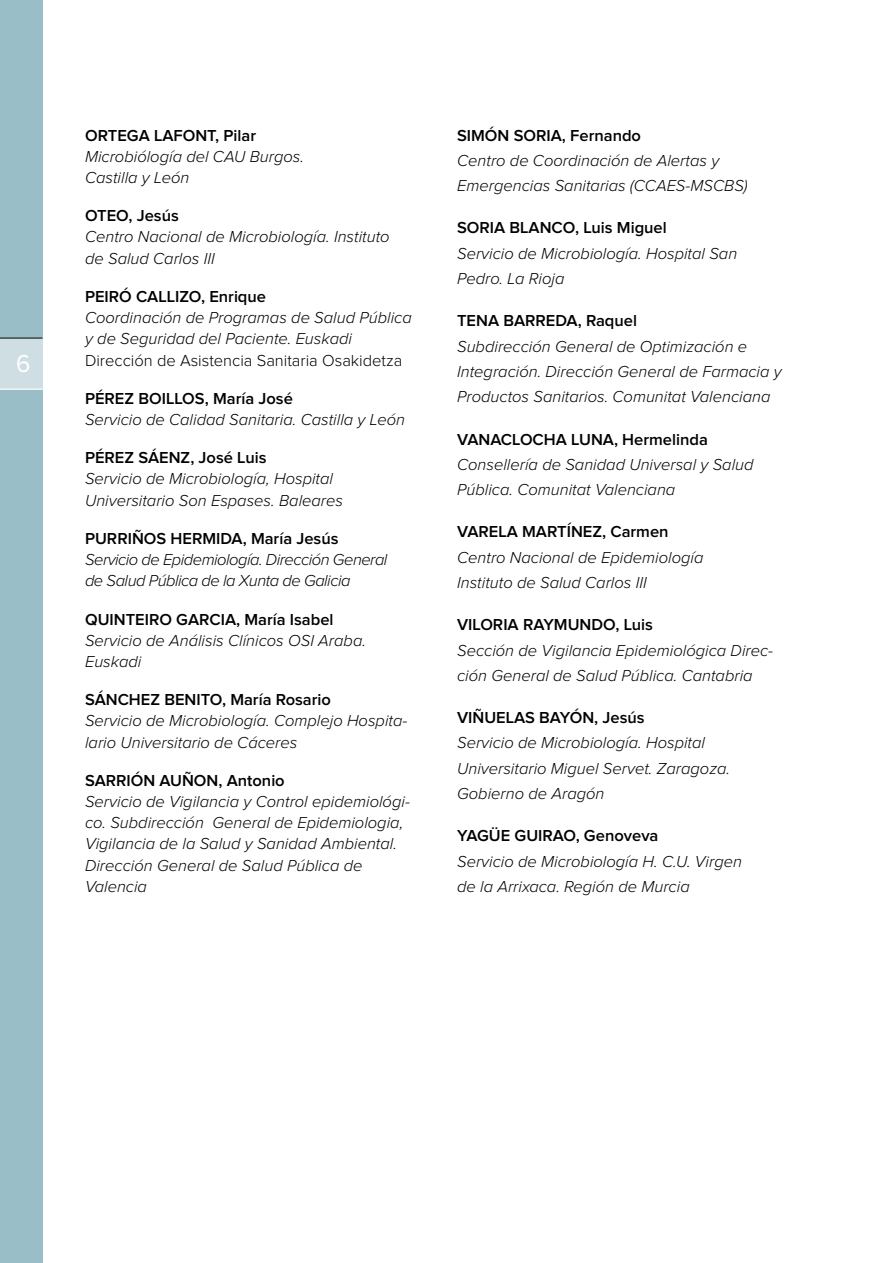
<style>
.page{position:relative;width:893px;height:1263px;background:#fff}
.page>*{position:absolute;margin:0;border:0;box-sizing:border-box;transform-origin:0 0}
.t1{font:25.5px "Proxima Nova";color:#fff;scale:.95 1}
.AUTORES_CENTRO{font:italic 300 16.5px/21.1px "Proxima Nova";color:#000}
.AUTORES{font:600 16.5px "Proxima Nova";color:#000}
.AUTORES_CENTRO-2{font:italic 300 16.5px/21.1px "Proxima Nova";letter-spacing:-.03em;color:#000}
.s1{font-style:normal}
</style>
<div class="page">
<div style="left:0;top:0;width:43px;height:1263px;background:#9abec8"></div>
<div style="left:0;top:338px;width:43px;height:51px;background:#cfdee3"></div>
<hr style="left:0;top:338px;width:43px;height:1px;background:#000">
<hr style="left:0;top:389px;width:43px;height:1px;background:#fff">
<hr style="left:892px;top:0;width:1px;height:1263px;background:#b5ced6">
<h1 class="t1" style="left:16px;top:352px;width:17px">6</h1>
<p class="AUTORES" style="left:85px;top:128px;width:173px">ORTEGA LAFONT, Pilar</p>
<p class="AUTORES_CENTRO" style="left:85px;top:146px;width:220px">Microbiólogía del CAU Burgos.<br>Castilla y León</p>
<p class="AUTORES" style="left:85px;top:208px;width:95px">OTEO, Jesús</p>
<p class="AUTORES_CENTRO" style="left:85px;top:227px;width:306px">Centro Nacional de Microbiología. Instituto de Salud Carlos III</p>
<p class="AUTORES" style="left:85px;top:289px;width:183px">PEIRÓ CALLIZO, Enrique</p>
<p class="AUTORES_CENTRO" style="left:85px;top:308px;width:328px">Coordinación de Programas de Salud Pública y de Seguridad del Paciente. Euskadi<br><span class="s1">Dirección de Asistencia Sanitaria Osakidetza</span></p>
<p class="AUTORES" style="left:85px;top:391px;width:209px">PÉREZ BOILLOS, María José</p>
<p class="AUTORES_CENTRO" style="left:85px;top:410px;width:321px">Servicio de Calidad Sanitaria. Castilla y León</p>
<p class="AUTORES" style="left:85px;top:450px;width:183px">PÉREZ SÁENZ, José Luis</p>
<p class="AUTORES_CENTRO" style="left:85px;top:469px;width:260px">Servicio de Microbiología, Hospital<br>Universitario Son Espases. Baleares</p>
<p class="AUTORES" style="left:85px;top:531px;width:255px">PURRIÑOS HERMIDA, María Jesús</p>
<p class="AUTORES_CENTRO-2" style="left:85px;top:550px;width:304px">Servicio de Epidemiología. Dirección General de Salud Pública de la Xunta de Galicia</p>
<p class="AUTORES" style="left:85px;top:611px;width:250px">QUINTEIRO GARCIA, María Isabel</p>
<p class="AUTORES_CENTRO" style="left:85px;top:630px;width:283px">Servicio de Análisis Clínicos OSI Araba.<br>Euskadi</p>
<p class="AUTORES" style="left:85px;top:692px;width:247px">SÁNCHEZ BENITO, María Rosario</p>
<p class="AUTORES_CENTRO" style="left:85px;top:711px;width:324px">Servicio de Microbiología. Complejo Hospita&shy;lario Universitario de Cáceres</p>
<p class="AUTORES" style="left:85px;top:773px;width:201px">SARRIÓN AUÑON, Antonio</p>
<p class="AUTORES_CENTRO" style="left:85px;top:792px;width:326px">Servicio de Vigilancia y Control epidemiológi&shy;co. Subdirección General de Epidemiologia, Vigilancia de la Salud y Sanidad Ambiental.<br>Dirección General de Salud Pública de Valencia</p>
<p class="AUTORES" style="left:457px;top:128px;width:185px">SIMÓN SORIA, Fernando</p>
<p class="AUTORES_CENTRO" style="left:457px;top:148px;width:292px;line-height:25.3px">Centro de Coordinación de Alertas y<br>Emergencias Sanitarias (CCAES-MSCBS)</p>
<p class="AUTORES" style="left:457px;top:220px;width:211px">SORIA BLANCO, Luis Miguel</p>
<p class="AUTORES_CENTRO" style="left:457px;top:241px;width:282px;line-height:25.3px">Servicio de Microbiología. Hospital San<br>Pedro. La Rioja</p>
<p class="AUTORES" style="left:457px;top:313px;width:181px">TENA BARREDA, Raquel</p>
<p class="AUTORES_CENTRO" style="left:457px;top:334px;width:326px;line-height:25.3px">Subdirección General de Optimización e<br>Integración. Dirección General de Farmacia y<br>Productos Sanitarios. Comunitat Valenciana</p>
<p class="AUTORES" style="left:457px;top:431px;width:252px">VANACLOCHA LUNA, Hermelinda</p>
<p class="AUTORES_CENTRO" style="left:457px;top:452px;width:298px;line-height:25.3px">Consellería de Sanidad Universal y Salud<br>Pública. Comunitat Valenciana</p>
<p class="AUTORES" style="left:457px;top:524px;width:213px">VARELA MARTÍNEZ, Carmen</p>
<p class="AUTORES_CENTRO" style="left:457px;top:545px;width:248px;line-height:25.3px">Centro Nacional de Epidemiología<br>Instituto de Salud Carlos III</p>
<p class="AUTORES" style="left:457px;top:617px;width:197px">VILORIA RAYMUNDO, Luis</p>
<p class="AUTORES_CENTRO" style="left:457px;top:638px;width:318px;line-height:25.3px">Sección de Vigilancia Epidemiológica Direc&shy;ción General de Salud Pública. Cantabria</p>
<p class="AUTORES" style="left:457px;top:710px;width:189px">VIÑUELAS BAYÓN, Jesús</p>
<p class="AUTORES_CENTRO" style="left:457px;top:731px;width:274px;line-height:25.3px">Servicio de Microbiología. Hospital<br>Universitario Miguel Servet. Zaragoza.<br>Gobierno de Aragón</p>
<p class="AUTORES" style="left:457px;top:828px;width:203px">YAGÜE GUIRAO, Genoveva</p>
<p class="AUTORES_CENTRO" style="left:457px;top:849px;width:286px;line-height:25.3px">Servicio de Microbiología H. C.U. Virgen de la Arrixaca. Región de Murcia</p>
</div>
